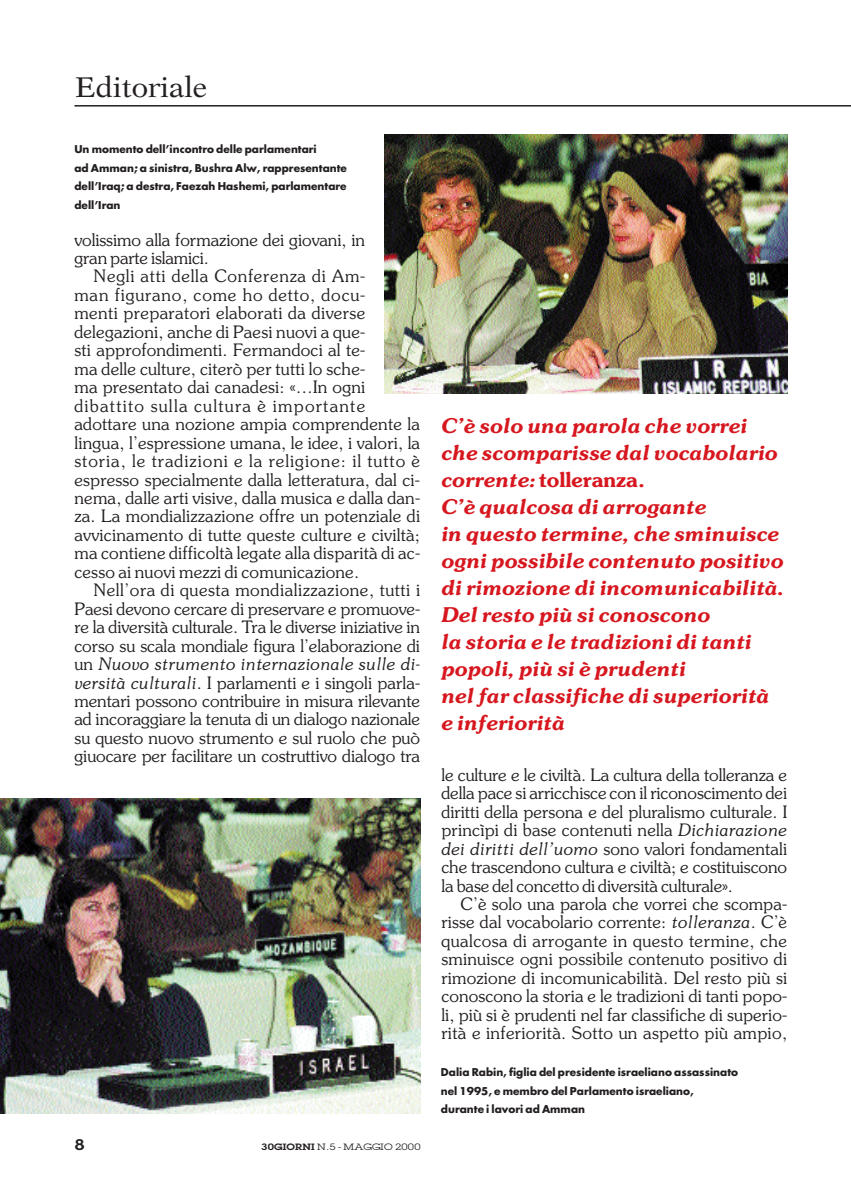
<style>
.page{position:relative;width:851px;height:1191px;background:#fff}
.page>*{position:absolute;margin:0;border:0;box-sizing:border-box;transform-origin:0 0}
.t1{font:28.5px "New Aster";color:#231f20}
.t2{font:italic 600 20.25px/27px "Souvenir";color:#d7171f}
.t3{font:300 17.1px/18.5px "Souvenir";letter-spacing:.01em;color:#231f20;text-align:justify}
.t4{font:600 15px "Lubalin Graph";color:#231f20;scale:1.2 1}
.t5{font:700 10.5px/18.5px "Futura";color:#231f20}
.t6{font:9px "Lubalin Graph";letter-spacing:.015em;color:#231f20;scale:1.2 1}
.s1{font-style:italic}
.s2{font-weight:600}
.s3{font-style:normal}
</style>
<div class="page">
<hr style="left:74px;top:105px;width:776px;height:2px;background:#231f20">
<img style="left:385px;top:135px;width:402px;height:258px">
<img style="left:0;top:798px;width:420px;height:315px">
<h1 class="t1" style="left:75px;top:73px;width:133px">Editoriale</h1>
<p class="t5" style="left:74px;top:140px;width:274px">Un momento dell’incontro delle parlamentari<br>ad Amman; a sinistra, Bushra Alw, rappresentante dell’Iraq; a destra, Faezah Hashemi, parlamentare dell’Iran</p>
<p class="t3" style="left:74px;top:232px;width:292px">volissimo alla formazione dei giovani, in gran parte islamici.</p>
<p class="t3" style="left:74px;top:268px;width:347px;text-align:left;text-indent:19px">Negli atti della Conferenza di Am-<br>man figurano, come ho detto, docu-<br>menti preparatori elaborati da diverse delegazioni, anche di Paesi nuovi a que-<br>sti approfondimenti. Fermandoci al te-<br>ma delle culture, citerò per tutti lo sche-<br>ma presentato dai canadesi: «…In ogni dibattito sulla cultura è importante adottare una nozione ampia comprendente la lingua, l’espressione umana, le idee, i valori, la storia, le tradizioni e la religione: il tutto è espresso specialmente dalla letteratura, dal ci&shy;nema, dalle arti visive, dalla musica e dalla dan&shy;za. La mondializzazione offre un potenziale di avvicinamento di tutte queste culture e civiltà; ma contiene difficoltà legate alla disparità di ac&shy;cesso ai nuovi mezzi di comunicazione.</p>
<p class="t3" style="left:74px;top:582px;width:347px;text-indent:19px">Nell’ora di questa mondializzazione, tutti i Paesi devono cercare di preservare e promuove&shy;re la diversità culturale. Tra le diverse iniziative in corso su scala mondiale figura l’elaborazione di un <span class="s1">Nuovo strumento internazionale sulle di&shy;versità culturali</span>. I parlamenti e i singoli parla&shy;mentari possono contribuire in misura rilevante ad incoraggiare la tenuta di un dialogo nazionale su questo nuovo strumento e sul ruolo che può giuocare per facilitare un costruttivo dialogo tra</p>
<p class="t4" style="left:74px;top:1139px;width:10px">8</p>
<p class="t6" style="left:261px;top:1143px;width:134px"><span class="s2">30GIORNI</span> N.5 - MAGGIO 2000</p>
<p class="t2" style="left:440px;top:413px;width:345px">C’è solo una parola che vorrei che scomparisse dal vocabolario corrente: <span class="s3">tolleranza</span>.<br>C’è qualcosa di arrogante<br>in questo termine, che sminuisce ogni possibile contenuto positivo di rimozione di incomunicabilità.<br>Del resto più si conoscono<br>la storia e le tradizioni di tanti popoli, più si è prudenti<br>nel far classifiche di superiorità e inferiorità</p>
<p class="t3" style="left:441px;top:767px;width:347px">le culture e le civiltà. La cultura della tolleranza e della pace si arricchisce con il riconoscimento dei diritti della persona e del pluralismo culturale. I princìpi di base contenuti nella <span class="s1">Dichiarazione dei diritti dell’uomo</span> sono valori fondamentali che trascendono cultura e civiltà; e costituiscono la base del concetto di diversità culturale».</p>
<p class="t3" style="left:441px;top:896px;width:347px;text-indent:19px">C’è solo una parola che vorrei che scompa&shy;risse dal vocabolario corrente: <span class="s1">tolleranza</span>. C’è qualcosa di arrogante in questo termine, che sminuisce ogni possibile contenuto positivo di rimozione di incomunicabilità. Del resto più si conoscono la storia e le tradizioni di tanti popo&shy;li, più si è prudenti nel far classifiche di superio&shy;rità e inferiorità. Sotto un aspetto più ampio,</p>
<p class="t5" style="left:441px;top:1063px;width:298px">Dalia Rabin, figlia del presidente israeliano assassinato nel 1995, e membro del Parlamento israeliano, durante i lavori ad Amman</p>
</div>
